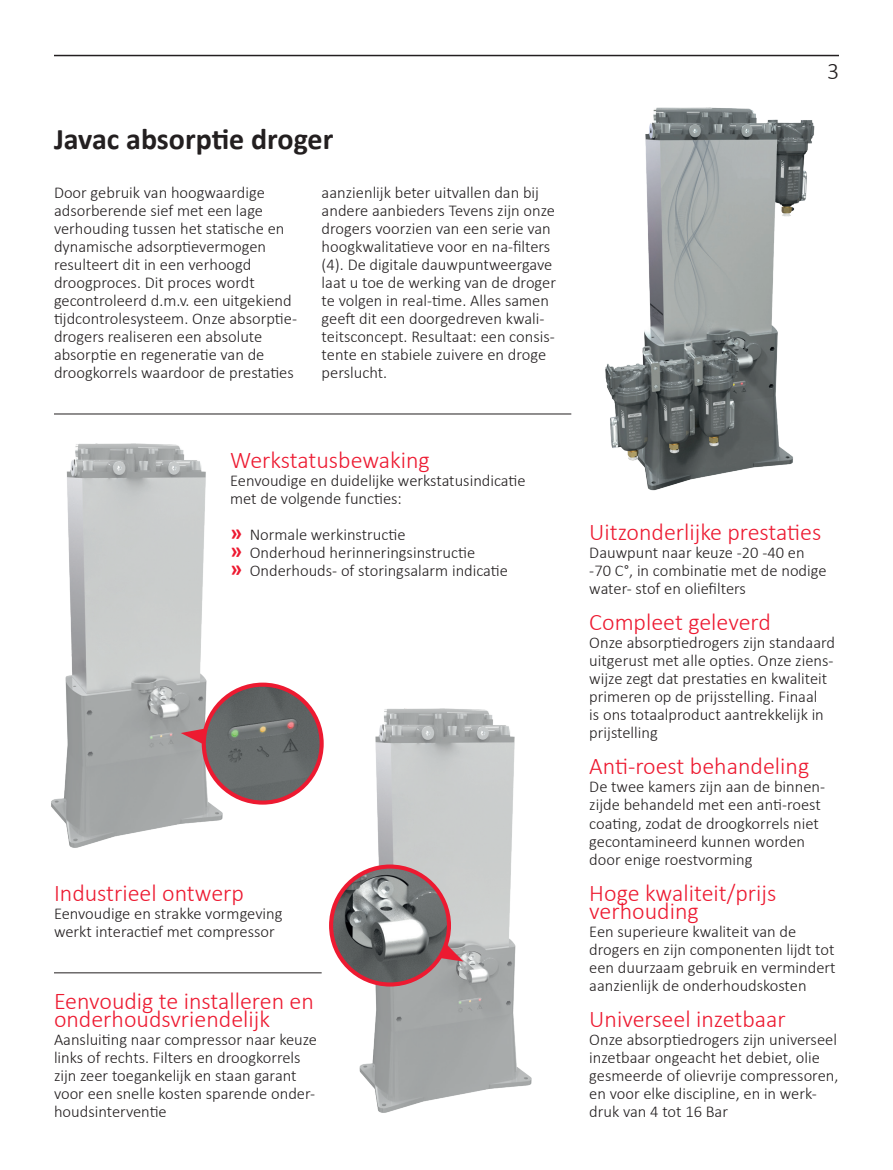
<style>
.page{position:relative;width:893px;height:1170px;background:#fff}
.page>*{position:absolute;margin:0;border:0;box-sizing:border-box;transform-origin:0 0}
.t1{font:700 30px "Calibri";color:#231f20}
.t2{font:300 24px/18px "Calibri";color:#ed1a31}
.t3{font:300 24px "Calibri";color:#231f20}
.t4{font:300 16.5px/18px "Calibri";color:#231f20}
.s1{font-weight:700;font-size:22.5px;color:#ed1a31}
</style>
<div class="page">
<img style="left:569px;top:107px;width:246px;height:384px">
<img style="left:280px;top:690px;width:252px;height:423px">
<hr style="left:54px;top:55px;width:785px;height:1px;background:#231f20">
<img style="left:51px;top:443px;width:201px;height:405px">
<img style="left:204px;top:684px;width:118px;height:118px;border-radius:59px">
<div style="left:202px;top:682px;width:122px;height:122px;border:4px solid #ed1a31;border-radius:50%"></div>
<svg style="left:181px;top:728px;width:25px;height:16px"></svg>
<img style="left:331px;top:866px;width:118px;height:118px;border-radius:59px">
<div style="left:329px;top:864px;width:122px;height:122px;border:4px solid #ed1a31;border-radius:50%"></div>
<svg style="left:438px;top:943px;width:25px;height:18px"></svg>
<hr style="left:54px;top:413px;width:517px;height:1px;background:#231f20">
<hr style="left:54px;top:972px;width:268px;height:1px;background:#231f20">
<h1 class="t1" style="left:54px;top:119px;width:281px">Javac absorptie droger</h1>
<p class="t4" style="left:54px;top:183px;width:245px">Door gebruik van hoogwaardige adsorberende sief met een lage verhouding tussen het statische en dynamische adsorptievermogen resulteert dit in een verhoogd droogproces. Dit proces wordt gecontroleerd d.m.v. een uitgekiend tijdcontrolesysteem. Onze absorptie&shy;drogers realiseren een absolute absorptie en regeneratie van de droogkorrels waardoor de prestaties</p>
<p class="t4" style="left:322px;top:183px;width:236px">aanzienlijk beter uitvallen dan bij andere aanbieders Tevens zijn onze drogers voorzien van een serie van hoogkwalitatieve voor en na-filters (4). De digitale dauwpuntweergave laat u toe de werking van de droger te volgen in real-time. Alles samen geeft dit een doorgedreven kwali&shy;teitsconcept. Resultaat: een consis&shy;tente en stabiele zuivere en droge perslucht.</p>
<h2 class="t3" style="left:827px;top:56px;width:14px">3</h2>
<h2 class="t2" style="left:230px;top:450px;width:201px">Werkstatusbewaking</h2>
<p class="t4" style="left:230px;top:471px;width:297px">Eenvoudige en duidelijke werkstatusindicatie met de volgende functies:</p>
<p class="t4" style="left:230px;top:525px;width:279px"><span class="s1">»</span> Normale werkinstructie<br><span class="s1">»</span> Onderhoud herinneringsinstructie<br><span class="s1">»</span> Onderhouds- of storingsalarm indicatie</p>
<h2 class="t2" style="left:589px;top:522px;width:234px">Uitzonderlijke prestaties</h2>
<p class="t4" style="left:589px;top:543px;width:239px">Dauwpunt naar keuze -20 -40 en -70 C°, in combinatie met de nodige water- stof en oliefilters</p>
<h2 class="t2" style="left:589px;top:612px;width:183px">Compleet geleverd</h2>
<p class="t4" style="left:589px;top:633px;width:247px">Onze absorptiedrogers zijn standaard uitgerust met alle opties. Onze ziens&shy;wijze zegt dat prestaties en kwaliteit primeren op de prijsstelling. Finaal<br>is ons totaalproduct aantrekkelijk in prijstelling</p>
<h2 class="t2" style="left:589px;top:756px;width:221px">Anti-roest behandeling</h2>
<p class="t4" style="left:589px;top:777px;width:237px">De twee kamers zijn aan de binnen&shy;zijde behandeld met een anti-roest coating, zodat de droogkorrels niet gecontamineerd kunnen worden door enige roestvorming</p>
<h2 class="t2" style="left:589px;top:882px;width:188px">Hoge kwaliteit/prijs verhouding</h2>
<p class="t4" style="left:589px;top:921px;width:248px">Een superieure kwaliteit van de drogers en zijn componenten lijdt tot een duurzaam gebruik en vermindert aanzienlijk de onderhoudskosten</p>
<h2 class="t2" style="left:589px;top:1008px;width:198px">Universeel inzetbaar</h2>
<p class="t4" style="left:589px;top:1029px;width:251px">Onze absorptiedrogers zijn universeel inzetbaar ongeacht het debiet, olie gesmeerde of olievrije compressoren, en voor elke discipline, en in werk&shy;druk van 4 tot 16 Bar</p>
<h2 class="t2" style="left:54px;top:882px;width:191px">Industrieel ontwerp</h2>
<p class="t4" style="left:54px;top:903px;width:230px">Eenvoudige en strakke vormgeving werkt interactief met compressor</p>
<h2 class="t2" style="left:54px;top:990px;width:261px">Eenvoudig te installeren en onderhoudsvriendelijk</h2>
<p class="t4" style="left:54px;top:1029px;width:265px">Aansluiting naar compressor naar keuze links of rechts. Filters en droogkorrels zijn zeer toegankelijk en staan garant voor een snelle kosten sparende onder&shy;houdsinterventie</p>
</div>
